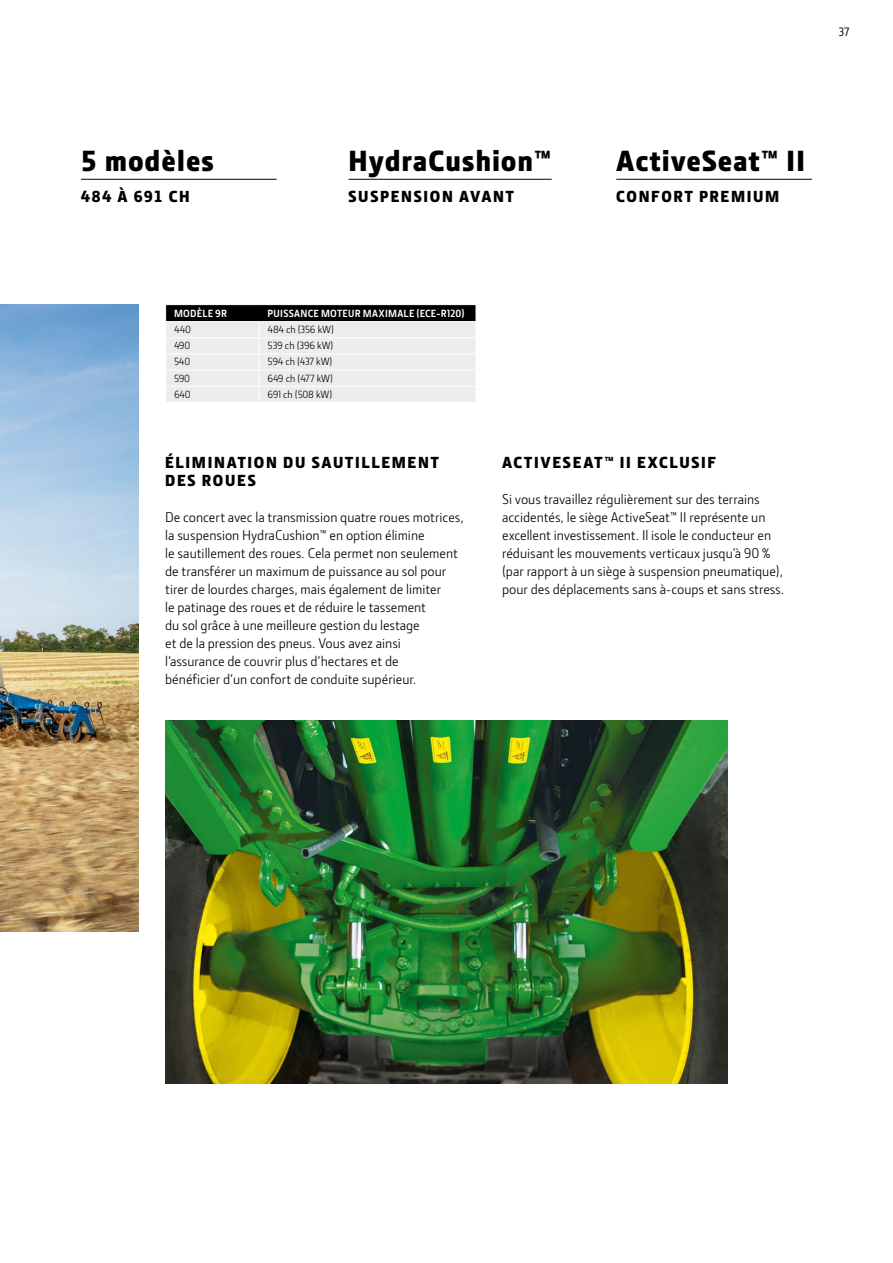
<style>
.page{position:relative;width:893px;height:1263px;background:#fff}
.page>*{position:absolute;margin:0;border:0;box-sizing:border-box;transform-origin:0 0}
._20_pt_Section_Under{font:900 30px "Section";letter-spacing:.05em;color:#000}
._11_pt_Section_Subhe{font:900 16.5px/18px "Section";letter-spacing:.1em;color:#000}
._9_5_pt_JDSPro_Copy{font:14.25px/18px "JD Sans Pro";color:#000}
._8_pt_JDSPro_Pagenu{font:500 12px "JD Sans Pro";color:#000}
._7_pt_JDSPro_Table{font:10.5px "JD Sans Pro";letter-spacing:-.025em;color:#000}
._7_pt_JDSPro_Table-2{font:700 10.5px "JD Sans Pro";letter-spacing:.025em;color:#fff}
</style>
<div class="page">
<img style="left:165px;top:720px;width:563px;height:364px">
<img style="left:0;top:305px;width:138px;height:626px">
<svg style="left:165px;top:305px;width:311px;height:97px;background:#c6c6c7"></svg>
<hr style="left:81px;top:179px;width:196px;height:1px;background:#000">
<hr style="left:349px;top:179px;width:203px;height:1px;background:#000">
<hr style="left:616px;top:179px;width:196px;height:1px;background:#000">
<p class="_8_pt_JDSPro_Pagenu" style="left:839px;top:23px;width:12px">37</p>
<p class="_20_pt_Section_Under" style="left:81px;top:142px;width:134px">5 modèles</p>
<p class="_11_pt_Section_Subhe" style="left:81px;top:187px;width:110px">484 À 691 CH</p>
<p class="_20_pt_Section_Under" style="left:349px;top:142px;width:204px">HydraCushion™</p>
<p class="_11_pt_Section_Subhe" style="left:349px;top:187px;width:167px">SUSPENSION AVANT</p>
<p class="_7_pt_JDSPro_Table-2" style="left:174px;top:306px;width:54px">MODÈLE 9R</p>
<p class="_7_pt_JDSPro_Table-2" style="left:268px;top:306px;width:199px">PUISSANCE MOTEUR MAXIMALE (ECE-R120)</p>
<p class="_7_pt_JDSPro_Table" style="left:174px;top:323px;width:19px">440</p>
<p class="_7_pt_JDSPro_Table" style="left:268px;top:323px;width:68px">484 ch (356 kW)</p>
<p class="_7_pt_JDSPro_Table" style="left:174px;top:339px;width:18px">490</p>
<p class="_7_pt_JDSPro_Table" style="left:268px;top:339px;width:67px">539 ch (396 kW)</p>
<p class="_7_pt_JDSPro_Table" style="left:174px;top:355px;width:18px">540</p>
<p class="_7_pt_JDSPro_Table" style="left:268px;top:355px;width:66px">594 ch (437 kW)</p>
<p class="_7_pt_JDSPro_Table" style="left:174px;top:371px;width:18px">590</p>
<p class="_7_pt_JDSPro_Table" style="left:268px;top:371px;width:67px">649 ch (477 kW)</p>
<p class="_7_pt_JDSPro_Table" style="left:174px;top:387px;width:18px">640</p>
<p class="_7_pt_JDSPro_Table" style="left:268px;top:387px;width:66px">691 ch (508 kW)</p>
<p class="_20_pt_Section_Under" style="left:616px;top:142px;width:190px">ActiveSeat™ II</p>
<p class="_11_pt_Section_Subhe" style="left:616px;top:187px;width:165px">CONFORT PREMIUM</p>
<p class="_11_pt_Section_Subhe" style="left:165px;top:453px;width:275px">ÉLIMINATION DU SAUTILLEMENT<br>DES ROUES</p>
<p class="_9_5_pt_JDSPro_Copy" style="left:165px;top:508px;width:300px">De concert avec la transmission quatre roues motrices, la suspension HydraCushion™ en option élimine<br>le sautillement des roues. Cela permet non seulement de transférer un maximum de puissance au sol pour tirer de lourdes charges, mais également de limiter<br>le patinage des roues et de réduire le tassement<br>du sol grâce à une meilleure gestion du lestage<br>et de la pression des pneus. Vous avez ainsi l’assurance de couvrir plus d’hectares et de<br>bénéficier d’un confort de conduite supérieur.</p>
<p class="_11_pt_Section_Subhe" style="left:502px;top:453px;width:215px">ACTIVESEAT™ II EXCLUSIF</p>
<p class="_9_5_pt_JDSPro_Copy" style="left:502px;top:490px;width:284px">Si vous travaillez régulièrement sur des terrains accidentés, le siège ActiveSeat™ II représente un excellent investissement. Il isole le conducteur en réduisant les mouvements verticaux jusqu’à 90 % (par rapport à un siège à suspension pneumatique), pour des déplacements sans à-coups et sans stress.</p>
</div>
